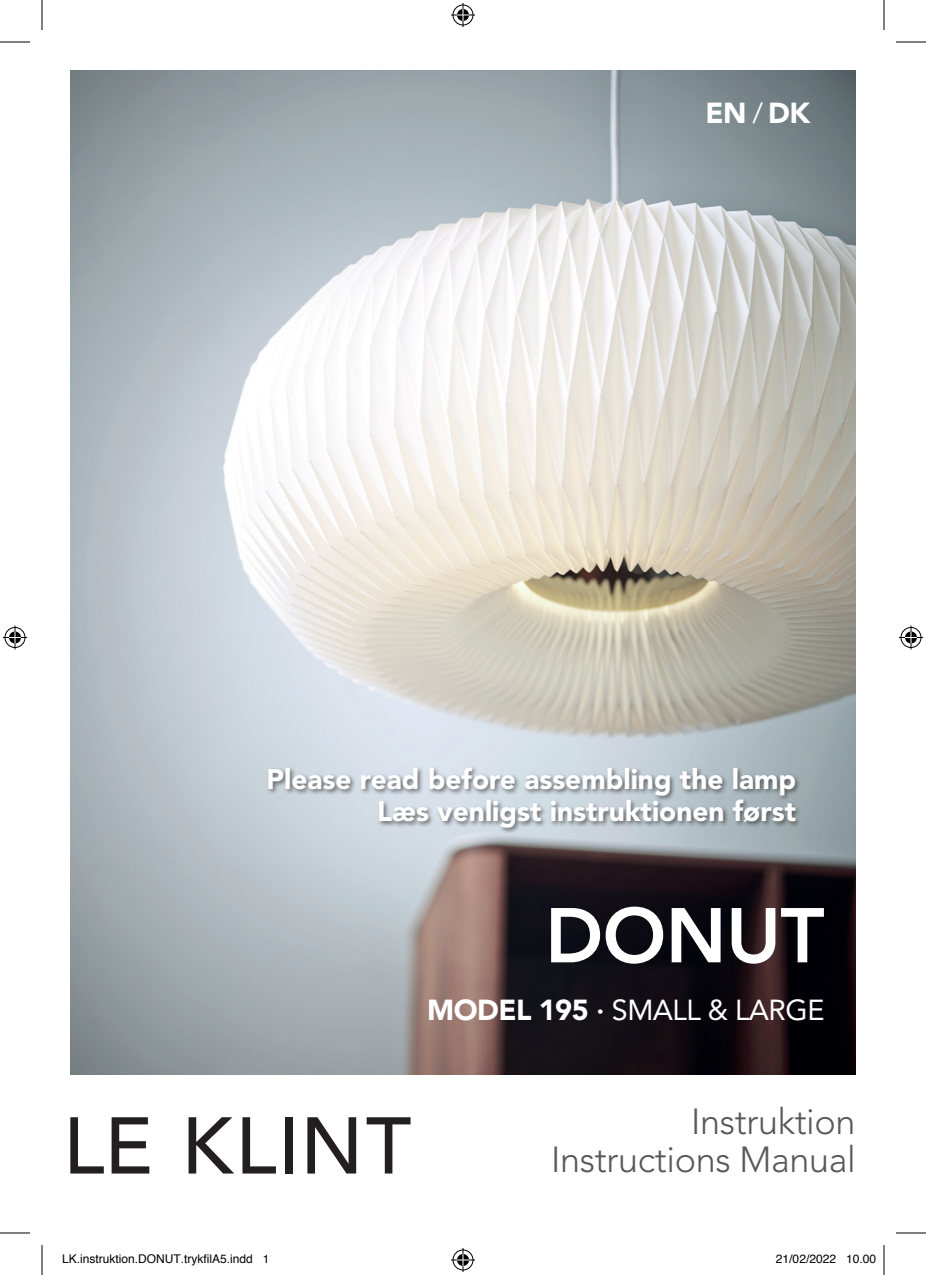
<style>
.page{position:relative;width:926px;height:1275px;background:#fff}
.page>*{position:absolute;margin:0;border:0;box-sizing:border-box;transform-origin:0 0}
.t1{font:800 76.6px "Avenir";letter-spacing:-.01em;color:#fff}
.t2{font:300 36px "Avenir";letter-spacing:-.01em;color:#57585a}
.t3{font:28.8px "Avenir";letter-spacing:-.02em;color:#fff}
.t4{font:900 28.8px "Avenir";color:#fff}
.t5{font:900 28px/32px "Avenir";color:#fff;text-align:right}
.t6{font:12px "Helvetica";color:#000}
.s1{font-weight:400}
.s2{font-weight:900}
.s3{font-weight:800}
</style>
<div class="page">
<img style="left:70px;top:70px;width:786px;height:1004px">
<svg style="left:70px;top:1117px;width:34px;height:56px"></svg>
<svg style="left:112px;top:1117px;width:37px;height:56px"></svg>
<svg style="left:189px;top:1117px;width:45px;height:56px"></svg>
<svg style="left:242px;top:1117px;width:34px;height:56px"></svg>
<div style="left:285px;top:1117px;width:8px;height:56px;background:#231f20"></div>
<svg style="left:307px;top:1117px;width:49px;height:56px"></svg>
<svg style="left:367px;top:1117px;width:44px;height:56px"></svg>
<div style="left:266px;top:765px;width:536px;height:69px;background:#231f20;opacity:.6"></div>
<hr style="left:0;top:42px;width:30px;height:1px;background:#000">
<hr style="left:896px;top:42px;width:30px;height:1px;background:#000">
<hr style="left:0;top:1232px;width:30px;height:1px;background:#000">
<hr style="left:896px;top:1232px;width:30px;height:1px;background:#000">
<hr style="left:42px;top:0;width:1px;height:30px;background:#000">
<hr style="left:42px;top:1245px;width:1px;height:30px;background:#000">
<hr style="left:884px;top:0;width:1px;height:30px;background:#000">
<hr style="left:884px;top:1245px;width:1px;height:30px;background:#000">
<svg style="left:451px;top:3px;width:24px;height:24px"></svg>
<svg style="left:451px;top:1248px;width:24px;height:24px"></svg>
<svg style="left:3px;top:625px;width:24px;height:24px"></svg>
<svg style="left:899px;top:625px;width:24px;height:24px"></svg>
<p class="t4" style="left:705px;top:96px;width:106px">EN <span class="s1">/</span> DK</p>
<p class="t5" style="left:267px;top:763px;width:531px">Please read before assembling the lamp<br>Læs venligst instruktionen først</p>
<h1 class="t1" style="left:545px;top:890px;width:281px">DONUT</h1>
<p class="t3" style="left:427px;top:993px;width:399px"><span class="s2">MODEL 195</span> <span class="s3">·</span> SMALL &amp; LARGE</p>
<p class="t2" style="left:691px;top:1101px;width:166px">Instruktion</p>
<p class="t2" style="left:551px;top:1138px;width:306px">Instructions Manual</p>
<p class="t6" style="left:62px;top:1249px;width:209px">LK.instruktion.DONUT.trykfilA5.indd 1</p>
<p class="t6" style="left:776px;top:1249px;width:102px">21/02/2022 10.00</p>
</div>
